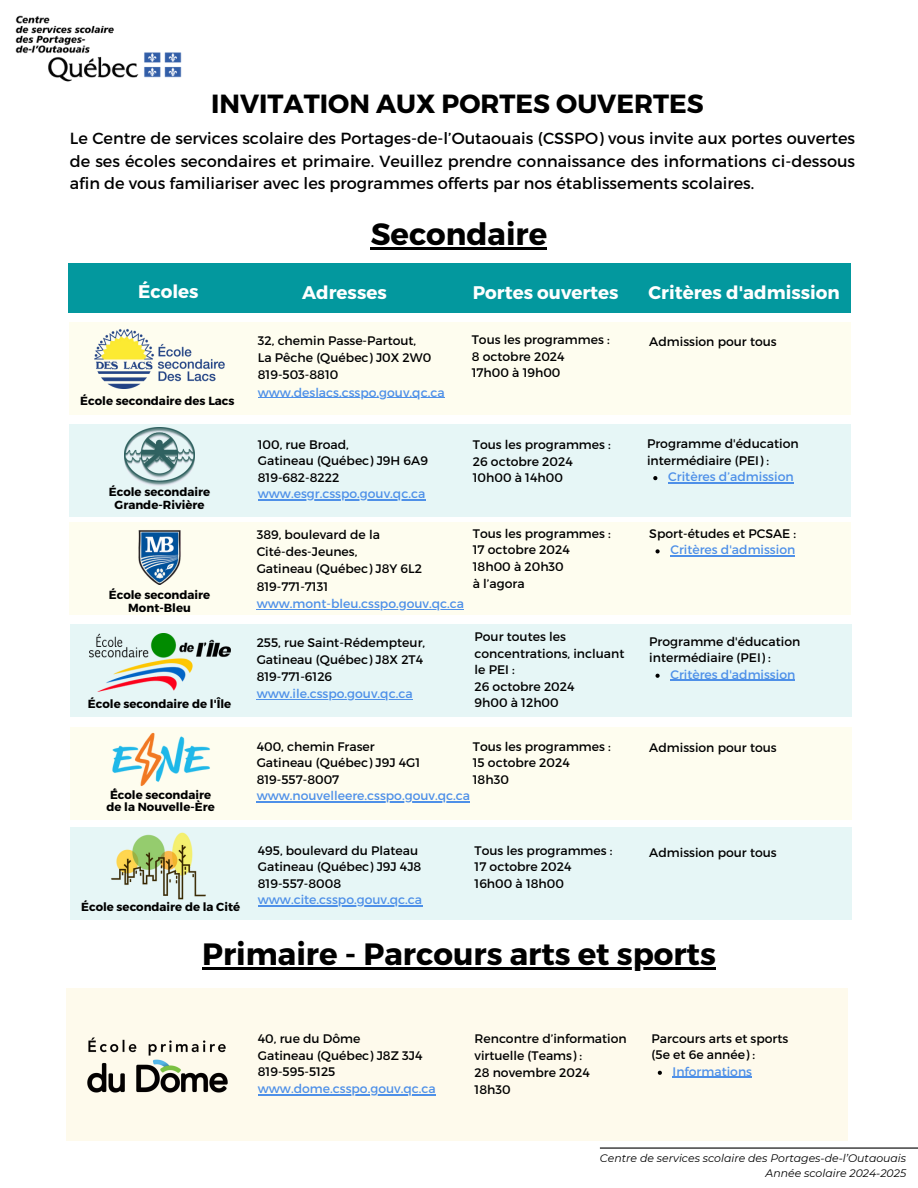
<style>
.page{position:relative;width:918px;height:1188px;background:#fff}
.page>*{position:absolute;margin:0;border:0;box-sizing:border-box;transform-origin:0 0}
.t1{font:700 30.9px "Montserrat";color:#000}
.t2{font:700 30.75px "Montserrat";color:#000}
.t3{font:700 26.25px "Montserrat";color:#000}
.t4{font:700 18.3px "Montserrat";color:#fff}
.t5{font:16.05px/22.5px "Montserrat";color:#000;text-align:justify}
.t6{font:12.45px/16.5px "Montserrat";color:#000}
.t7{font:12.45px "Montserrat";color:#4e90e8}
.t8{font:700 11.7px/12.8px "Montserrat";color:#000;text-align:center}
.t9{font:italic 10.95px/14.5px "Montserrat";color:#000;text-align:right}
</style>
<div class="page">
<div style="left:69px;top:263px;width:782px;height:50px;background:#03989e"></div>
<div style="left:70px;top:424px;width:781px;height:93px;background:#e6f6f6"></div>
<div style="left:70px;top:523px;width:781px;height:92px;background:#fefdef"></div>
<div style="left:70px;top:322px;width:781px;height:93px;background:#fefdef"></div>
<img style="left:94px;top:329px;width:130px;height:60px">
<img style="left:125px;top:428px;width:69px;height:58px">
<img style="left:122px;top:522px;width:75px;height:62px">
<div style="left:70px;top:624px;width:782px;height:93px;background:#e6f6f6"></div>
<img style="left:89px;top:633px;width:141px;height:59px">
<div style="left:66px;top:989px;width:782px;height:152px;background:#fefaec"></div>
<div style="left:70px;top:727px;width:782px;height:92px;background:#fefdef"></div>
<div style="left:70px;top:827px;width:782px;height:93px;background:#e6f6f6"></div>
<img style="left:111px;top:832px;width:95px;height:68px">
<img style="left:112px;top:732px;width:98px;height:58px">
<img style="left:15px;top:15px;width:167px;height:67px">
<hr style="left:600px;top:1148px;width:318px;height:1px;background:#000">
<img style="left:87px;top:1037px;width:141px;height:56px">
<hr style="left:258px;top:397px;width:187px;height:1px;background:#4e90e8">
<hr style="left:258px;top:499px;width:167px;height:1px;background:#4e90e8">
<hr style="left:257px;top:609px;width:207px;height:1px;background:#4e90e8">
<hr style="left:257px;top:699px;width:156px;height:1px;background:#4e90e8">
<svg style="left:656px;top:549px;width:4px;height:4px"></svg>
<hr style="left:670px;top:556px;width:125px;height:1px;background:#4e90e8">
<svg style="left:653px;top:476px;width:4px;height:4px"></svg>
<hr style="left:668px;top:482px;width:126px;height:1px;background:#4e90e8">
<hr style="left:257px;top:801px;width:213px;height:1px;background:#4e90e8">
<svg style="left:656px;top:674px;width:4px;height:4px"></svg>
<hr style="left:670px;top:680px;width:125px;height:1px;background:#4e90e8">
<hr style="left:202px;top:968px;width:514px;height:2px;background:#000">
<hr style="left:258px;top:1094px;width:178px;height:1px;background:#4e90e8">
<svg style="left:658px;top:1071px;width:4px;height:4px"></svg>
<hr style="left:673px;top:1077px;width:79px;height:1px;background:#4e90e8">
<hr style="left:371px;top:248px;width:176px;height:2px;background:#000">
<hr style="left:258px;top:905px;width:164px;height:1px;background:#4e90e8">
<h3 class="t3" style="left:211px;top:87px;width:494px">INVITATION AUX PORTES OUVERTES</h3>
<p class="t5" style="left:70px;top:126px;width:787px">Le Centre de services scolaire des Portages-de-l’Outaouais (CSSPO) vous invite aux portes ouvertes de ses écoles secondaires et primaire. Veuillez prendre connaissance des informations ci-dessous afin de vous familiariser avec les programmes offerts par nos établissements scolaires.</p>
<h6 class="t2" style="left:371px;top:215px;width:178px">Secondaire</h6>
<h6 class="t4" style="left:138px;top:279px;width:62px">Écoles</h6>
<p class="t4" style="left:302px;top:280px;width:86px">Adresses</p>
<h5 class="t4" style="left:473px;top:280px;width:147px">Portes ouvertes</h5>
<p class="t4" style="left:649px;top:280px;width:193px">Critères d'admission</p>
<p class="t8" style="left:80px;top:394px;width:156px">École secondaire des Lacs</p>
<h6 class="t8" style="left:109px;top:485px;width:103px">École secondaire<br>Grande-Rivière</h6>
<h6 class="t8" style="left:109px;top:588px;width:103px">École secondaire<br>Mont-Bleu</h6>
<h6 class="t8" style="left:88px;top:697px;width:145px">École secondaire de l'Île</h6>
<h6 class="t8" style="left:106px;top:788px;width:110px">École secondaire de la Nouvelle-Ère</h6>
<h6 class="t8" style="left:81px;top:899px;width:160px">École secondaire de la Cité</h6>
<h5 class="t6" style="left:258px;top:331px;width:175px;line-height:17.2px">32, chemin Passe-Partout,<br>La Pêche (Québec) J0X 2W0<br>819-503-8810</h5>
<p class="t7" style="left:258px;top:384px;width:188px">www.deslacs.csspo.gouv.qc.ca</p>
<p class="t6" style="left:472px;top:331px;width:139px">Tous les programmes :<br>8 octobre 2024<br>17h00 à 19h00</p>
<h6 class="t6" style="left:258px;top:435px;width:172px">100, rue Broad,<br>Gatineau (Québec) J9H 6A9<br>819-682-8222</h6>
<h6 class="t7" style="left:258px;top:486px;width:169px">www.esgr.csspo.gouv.qc.ca</h6>
<h6 class="t6" style="left:257px;top:525px;width:167px;line-height:17.2px">389, boulevard de la<br>Cité-des-Jeunes,<br>Gatineau (Québec) J8Y 6L2<br>819-771-7131</h6>
<p class="t7" style="left:257px;top:595px;width:209px">www.mont-bleu.csspo.gouv.qc.ca</p>
<h5 class="t6" style="left:257px;top:633px;width:170px;line-height:17.2px">255, rue Saint-Rédempteur,<br>Gatineau (Québec) J8X 2T4<br>819-771-6126</h5>
<p class="t7" style="left:257px;top:686px;width:158px">www.ile.csspo.gouv.qc.ca</p>
<h6 class="t6" style="left:473px;top:436px;width:139px">Tous les programmes :<br>26 octobre 2024<br>10h00 à 14h00</h6>
<h6 class="t6" style="left:473px;top:525px;width:139px">Tous les programmes :<br>17 octobre 2024<br>18h00 à 20h30<br>à l’agora</h6>
<h6 class="t6" style="left:475px;top:628px;width:151px">Pour toutes les concentrations, incluant le PEI :<br>26 octobre 2024<br>9h00 à 12h00</h6>
<h6 class="t6" style="left:257px;top:737px;width:165px">400, chemin Fraser<br>Gatineau (Québec) J9J 4G1<br>819-557-8007</h6>
<h6 class="t7" style="left:257px;top:788px;width:215px">www.nouvelleere.csspo.gouv.qc.ca</h6>
<p class="t6" style="left:473px;top:737px;width:139px">Tous les programmes :<br>15 octobre 2024<br>18h30</p>
<h6 class="t6" style="left:258px;top:841px;width:165px">495, boulevard du Plateau<br>Gatineau (Québec) J9J 4J8<br>819-557-8008</h6>
<p class="t7" style="left:258px;top:892px;width:166px">www.cite.csspo.gouv.qc.ca</p>
<p class="t6" style="left:475px;top:841px;width:139px">Tous les programmes :<br>17 octobre 2024<br>16h00 à 18h00</p>
<p class="t6" style="left:649px;top:332px;width:129px">Admission pour tous</p>
<h6 class="t6" style="left:647px;top:435px;width:153px">Programme d'éducation intermédiaire (PEI) :</h6>
<h6 class="t7" style="left:668px;top:469px;width:127px">Critères d’admission</h6>
<h5 class="t6" style="left:649px;top:525px;width:148px">Sport-études et PCSAE :</h5>
<p class="t7" style="left:670px;top:542px;width:126px">Critères d'admission</p>
<h5 class="t6" style="left:649px;top:632px;width:153px">Programme d'éducation intermédiaire (PEI) :</h5>
<p class="t7" style="left:670px;top:666px;width:126px">Critères d'admission</p>
<p class="t6" style="left:649px;top:738px;width:129px">Admission pour tous</p>
<p class="t6" style="left:649px;top:843px;width:129px">Admission pour tous</p>
<h5 class="t1" style="left:202px;top:934px;width:515px">Primaire - Parcours arts et sports</h5>
<h6 class="t6" style="left:258px;top:1030px;width:166px">40, rue du Dôme<br>Gatineau (Québec) J8Z 3J4<br>819-595-5125</h6>
<h6 class="t7" style="left:258px;top:1080px;width:179px">www.dome.csspo.gouv.qc.ca</h6>
<h6 class="t6" style="left:475px;top:1030px;width:154px;line-height:17px">Rencontre d’information virtuelle (Teams) :<br>28 novembre 2024<br>18h30</h6>
<h1 class="t6" style="left:652px;top:1030px;width:138px">Parcours arts et sports (5e et 6e année) :</h1>
<p class="t7" style="left:673px;top:1063px;width:81px">Informations</p>
<p class="t9" style="left:600px;top:1151px;width:308px">Centre de services scolaire des Portages-de-l’Outaouais<br>Année scolaire 2024-2025</p>
</div>
